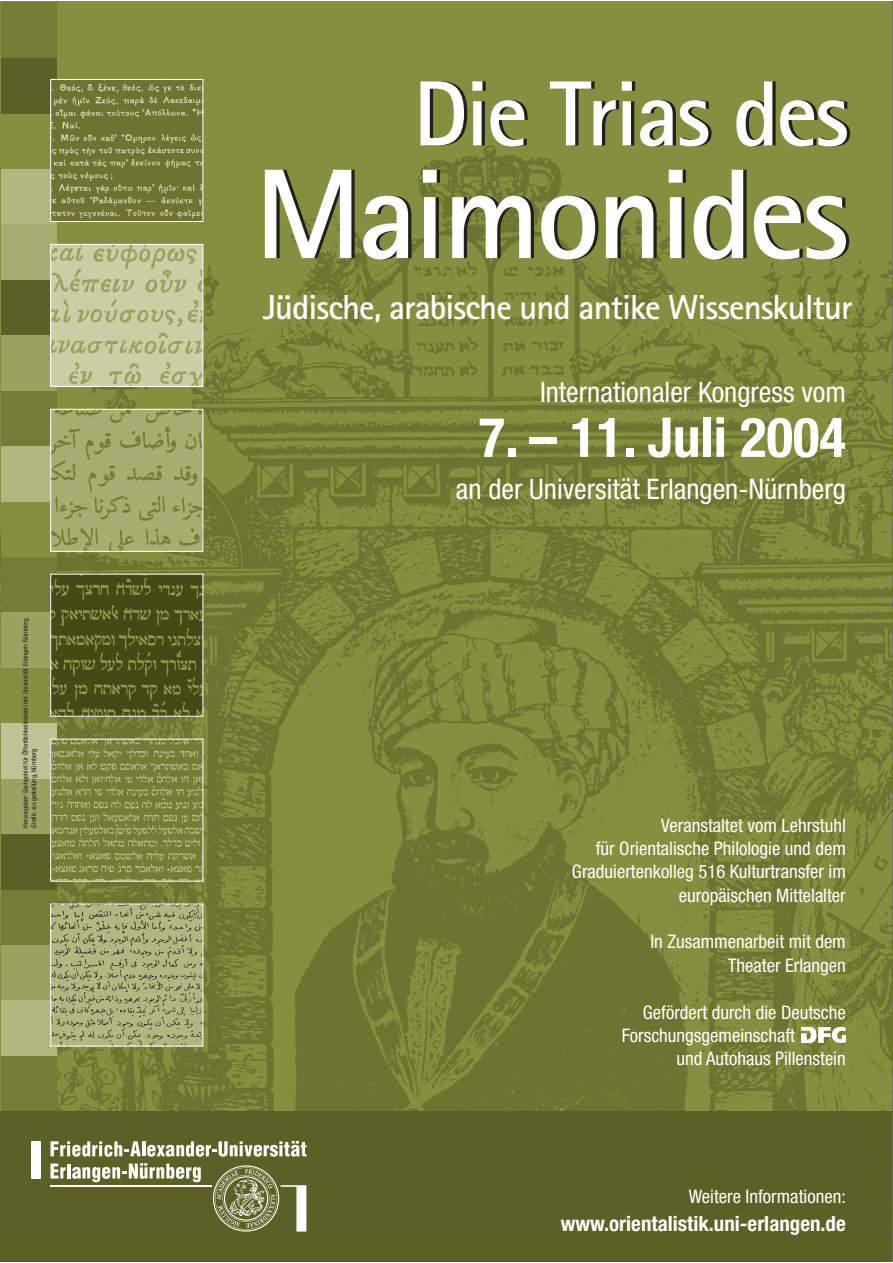
<style>
.page{position:relative;width:893px;height:1263px;background:#fff}
.page>*{position:absolute;margin:0;border:0;box-sizing:border-box;transform-origin:0 0}
.t1{font:700 128.25px "Rotis Sans Serif";letter-spacing:-.03em;color:#fff}
.t2{font:700 92.85px "Rotis Sans Serif";letter-spacing:-.03em;color:#fff}
.t3{font:700 condensed 55.05px "Helvetica Neue";color:#fff}
.t4{font:700 34.8px "Rotis Sans Serif";letter-spacing:-.03em;color:#fff}
.t5{font:condensed 28.35px "Helvetica Neue";color:#fff}
.t6{font:700 condensed 21px "Helvetica Neue";color:#fff}
.t7{font:condensed 18.75px/23.4px "Helvetica Neue";color:#fff;text-align:right}
.t8{font:condensed 6.75px/8.1px "Helvetica Neue";color:#231f20}
</style>
<div class="page">
<div style="left:1px;top:2px;width:891px;height:1259px;background:#868e3f"></div>
<img style="left:56px;top:143px;width:836px;height:968px">
<div style="left:1px;top:1111px;width:891px;height:150px;background:#5a6126"></div>
<hr style="left:50px;top:1185px;width:162px;height:2px;background:#fff">
<div style="left:31px;top:1141px;width:10px;height:38px;background:#fff"></div>
<svg style="left:50px;top:1141px;width:91px;height:16px"></svg>
<hr style="left:142px;top:1141px;width:3px;height:15px;background:#fff">
<svg style="left:147px;top:1141px;width:159px;height:16px"></svg>
<svg style="left:50px;top:1164px;width:16px;height:15px"></svg>
<hr style="left:67px;top:1164px;width:3px;height:15px;background:#fff">
<svg style="left:72px;top:1163px;width:129px;height:19px"></svg>
<svg style="left:213px;top:1165px;width:93px;height:67px"></svg>
<div style="left:1px;top:1056px;width:55px;height:55px;background:#747d36"></div>
<div style="left:1px;top:1000px;width:55px;height:56px;background:#b2b780"></div>
<div style="left:1px;top:945px;width:55px;height:55px;background:#9ba25f"></div>
<div style="left:1px;top:889px;width:55px;height:56px;background:#747d36"></div>
<div style="left:1px;top:834px;width:55px;height:55px;background:#5a6126"></div>
<div style="left:1px;top:778px;width:55px;height:56px;background:#9ba25f"></div>
<div style="left:1px;top:723px;width:55px;height:55px;background:#bec393"></div>
<div style="left:1px;top:612px;width:55px;height:56px;background:#9ba25f"></div>
<div style="left:1px;top:557px;width:55px;height:55px;background:#747d36"></div>
<div style="left:1px;top:446px;width:55px;height:55px;background:#b2b780"></div>
<div style="left:1px;top:390px;width:55px;height:56px;background:#747d36"></div>
<div style="left:1px;top:335px;width:55px;height:55px;background:#9ba25f"></div>
<div style="left:1px;top:280px;width:55px;height:55px;background:#5a6126"></div>
<div style="left:1px;top:224px;width:55px;height:56px;background:#a7ad70"></div>
<div style="left:1px;top:169px;width:55px;height:55px;background:#b2b780"></div>
<div style="left:1px;top:58px;width:55px;height:55px;background:#5a6126"></div>
<div style="left:1px;top:2px;width:55px;height:56px;background:#747d36"></div>
<img style="left:52px;top:741px;width:149px;height:138px">
<div style="left:50px;top:739px;width:153px;height:142px;border:1px solid #fff"></div>
<img style="left:52px;top:81px;width:149px;height:139px">
<div style="left:50px;top:79px;width:153px;height:143px;border:1px solid #fff"></div>
<img style="left:52px;top:906px;width:149px;height:138px">
<div style="left:50px;top:904px;width:153px;height:142px;border:1px solid #fff"></div>
<img style="left:52px;top:246px;width:149px;height:139px">
<div style="left:50px;top:244px;width:153px;height:143px;border:1px solid #fff"></div>
<img style="left:52px;top:576px;width:149px;height:138px">
<img style="left:52px;top:411px;width:149px;height:139px">
<div style="left:50px;top:409px;width:153px;height:143px;border:1px solid #fff"></div>
<img style="left:801px;top:1028px;width:44px;height:15px">
<p class="t8" style="left:22px;top:828px;width:212px;rotate:-90deg">Herausgeber: Sachgebiet für Öffentlichkeitsarbeit der Universität Erlangen-Nürnberg;<br>Grafik: zur.gestaltung, Nürnberg</p>
<h2 class="t2" style="left:413px;top:81px;width:437px">Die Trias des</h2>
<h1 class="t1" style="left:255px;top:170px;width:596px">Maimonides</h1>
<h3 class="t4" style="left:263px;top:295px;width:591px">Jüdische, arabische und antike Wissenskultur</h3>
<h3 class="t5" style="left:540px;top:382px;width:307px">Internationaler Kongress vom</h3>
<h3 class="t3" style="left:478px;top:418px;width:369px">7. – 11. Juli 2004</h3>
<h3 class="t5" style="left:456px;top:479px;width:391px">an der Universität Erlangen-Nürnberg</h3>
<p class="t7" style="left:572px;top:815px;width:275px">Veranstaltet vom Lehrstuhl<br>für Orientalische Philologie und dem Graduiertenkolleg 516 Kulturtransfer im europäischen Mittelalter</p>
<p class="t7" style="left:650px;top:932px;width:197px">In Zusammenarbeit mit dem<br>Theater Erlangen</p>
<p class="t7" style="left:622px;top:1002px;width:225px;text-align:left;text-indent:21px">Gefördert durch die Deutsche<br>Forschungsgemeinschaft</p>
<p class="t7" style="left:676px;top:1049px;width:171px">und Autohaus Pillenstein</p>
<p class="t7" style="left:688px;top:1186px;width:159px">Weitere Informationen:</p>
<p class="t6" style="left:560px;top:1216px;width:286px">www.orientalistik.uni-erlangen.de</p>
</div>
